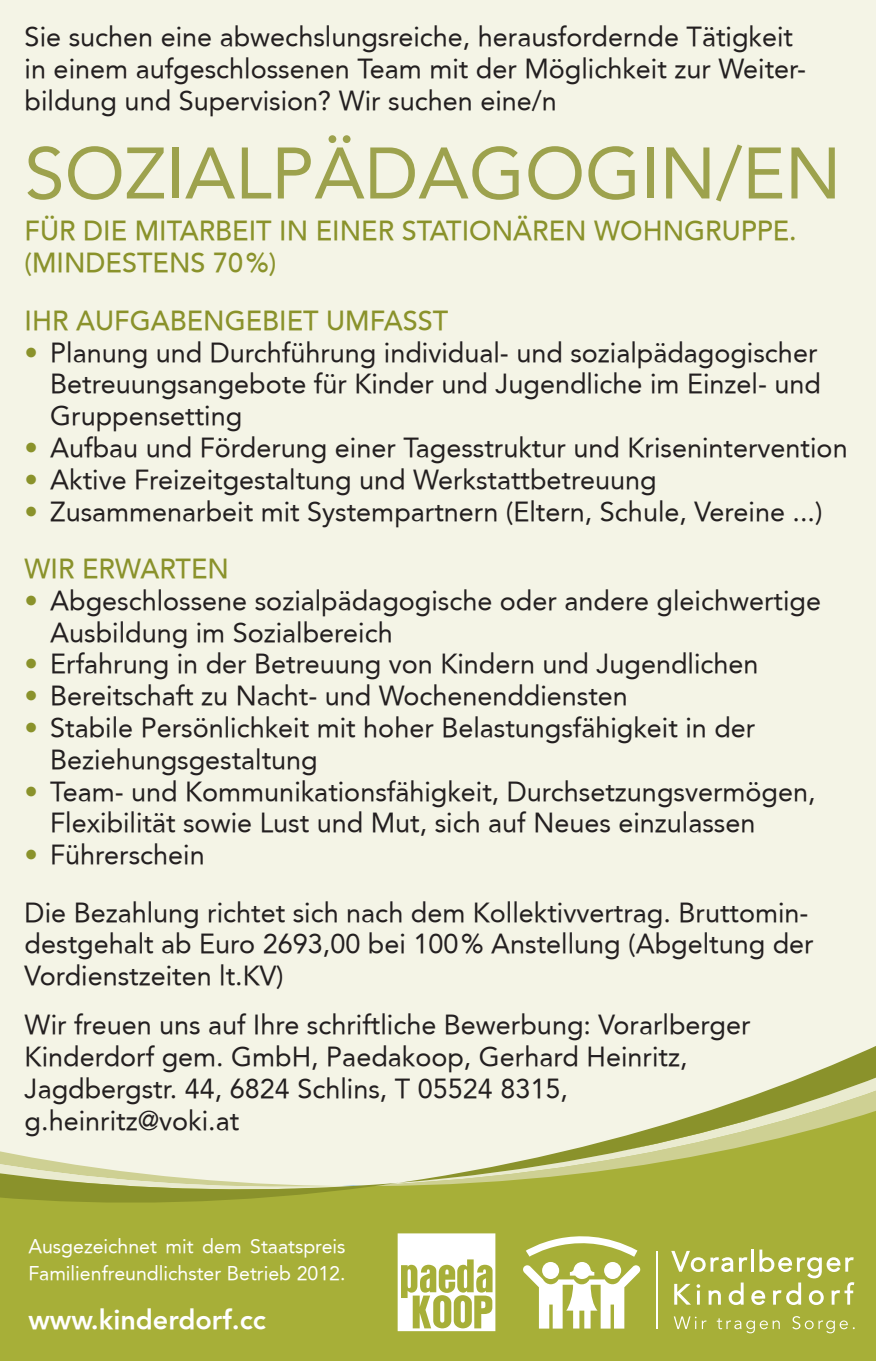
<style>
.page{position:relative;width:876px;height:1361px;background:#f4f4e6}
.page>*{position:absolute;margin:0;border:0;box-sizing:border-box;transform-origin:0 0}
.t1{font:72px "Avenir";color:#9da24d}
.t2{font:27px/31.8px "Avenir";color:#231f20}
.t3{font:500 27px/32.7px "Avenir";color:#8a922b}
.t4{font:800 27px "Avenir";color:#fff}
.t5{font:19.5px/27px "Avenir";color:#fff}
.s1{color:#8a922b}
.s2{font-weight:500;color:#8a922b}
</style>
<div class="page">
<div style="left:0;top:1186px;width:876px;height:175px;background:#a7af38"></div>
<svg style="left:0;top:1151px;width:399px;height:59px"></svg>
<svg style="left:404px;top:1046px;width:472px;height:136px"></svg>
<svg style="left:398px;top:1233px;width:97px;height:98px;background:#dde0b2"></svg>
<svg style="left:671px;top:1249px;width:183px;height:56px;background:#b9c062"></svg>
<svg style="left:674px;top:1316px;width:32px;height:13px"></svg>
<svg style="left:717px;top:1318px;width:63px;height:15px"></svg>
<svg style="left:792px;top:1316px;width:8px;height:13px"></svg>
<svg style="left:805px;top:1320px;width:9px;height:9px"></svg>
<div style="left:806px;top:1321px;width:6px;height:7px;background:#a7af38;border-radius:50%"></div>
<svg style="left:818px;top:1320px;width:37px;height:13px"></svg>
<hr style="left:657px;top:1251px;width:1px;height:77px;background:#fff">
<svg style="left:526px;top:1234px;width:111px;height:22px;background:#c3c877"></svg>
<svg style="left:523px;top:1262px;width:117px;height:66px;background:#d4d89f"></svg>
<p class="t2" style="left:25px;top:20px;width:783px">Sie suchen eine abwechslungsreiche, herausfordernde Tätigkeit in einem aufgeschlossenen Team mit der Möglichkeit zur Weiter&shy;bildung und Supervision? Wir suchen eine/n</p>
<h1 class="t1" style="left:25px;top:132px;width:818px">SOZIALPÄDAGOGIN/EN</h1>
<p class="t3" style="left:25px;top:215px;width:774px">FÜR DIE MITARBEIT IN EINER STATIONÄREN WOHNGRUPPE. (M INDESTENS 70%)</p>
<p class="t3" style="left:25px;top:305px;width:15px">IHR</p>
<p class="t3" style="left:76px;top:305px;width:19px">AUFGABENGEBIET</p>
<p class="t3" style="left:326px;top:305px;width:60px">UMFASST</p>
<p class="t2" style="left:50px;top:336px;width:772px;text-indent:-26px"><span class="s1">•</span> Planung und Durchführung individual- und sozialpädagogischer<br>Betreuungsangebote für Kinder und Jugendliche im Einzel- und<br>Gruppensetting</p>
<p class="t2" style="left:25px;top:432px;width:824px"><span class="s1">•</span> Aufbau und Förderung einer Tagesstruktur und Krisenintervention</p>
<p class="t2" style="left:25px;top:463px;width:633px"><span class="s1">•</span> Aktive Freizeitgestaltung und Werkstattbetreuung</p>
<p class="t2" style="left:25px;top:483px;width:799px;line-height:57.3px"><span class="s1">•</span> Zusammenarbeit mit Systempartnern (Eltern, Schule, Vereine ...)<br><span class="s2">WIR ERWARTEN</span></p>
<p class="t2" style="left:50px;top:584px;width:772px;text-indent:-26px"><span class="s1">•</span> Abgeschlossene sozialpädagogische oder andere gleichwertige<br>Ausbildung im Sozialbereich</p>
<p class="t2" style="left:25px;top:648px;width:735px"><span class="s1">•</span> Erfahrung in der Betreuung von Kindern und Jugendlichen</p>
<p class="t2" style="left:25px;top:680px;width:605px"><span class="s1">•</span> Bereitschaft zu Nacht- und Wochenenddiensten</p>
<p class="t2" style="left:50px;top:712px;width:707px;text-indent:-26px"><span class="s1">•</span> Stabile Persönlichkeit mit hoher Belastungsfähigkeit in der<br>Beziehungsgestaltung</p>
<p class="t2" style="left:50px;top:775px;width:767px;text-indent:-26px"><span class="s1">•</span> Team- und Kommunikationsfähigkeit, Durchsetzungsvermögen,<br>Flexibilität sowie Lust und Mut, sich auf Neues einzulassen</p>
<p class="t2" style="left:25px;top:826px;width:785px;line-height:57.3px"><span class="s1">•</span> Führerschein<br>Die Bezahlung richtet sich nach dem Kollektivvertrag. Bruttomin-</p>
<p class="t2" style="left:25px;top:928px;width:791px">destgehalt ab Euro 2693,00 bei 100% Anstellung (Abgeltung der<br>Vordienstzeiten lt.KV)</p>
<p class="t2" style="left:25px;top:1009px;width:727px">Wir freuen uns auf Ihre schriftliche Bewerbung: Vorarlberger Kinderdorf gem. GmbH, Paedakoop, Gerhard Heinritz, Jagdbergstr. 44, 6824 Schlins, T 05524 8315, g.heinritz@voki.at</p>
<p class="t5" style="left:28px;top:1233px;width:319px">Ausgezeichnet mit dem Staatspreis<br>Familienfreundlichster Betrieb 2012.</p>
<p class="t4" style="left:28px;top:1303px;width:239px">www.kinderdorf.cc</p>
</div>
